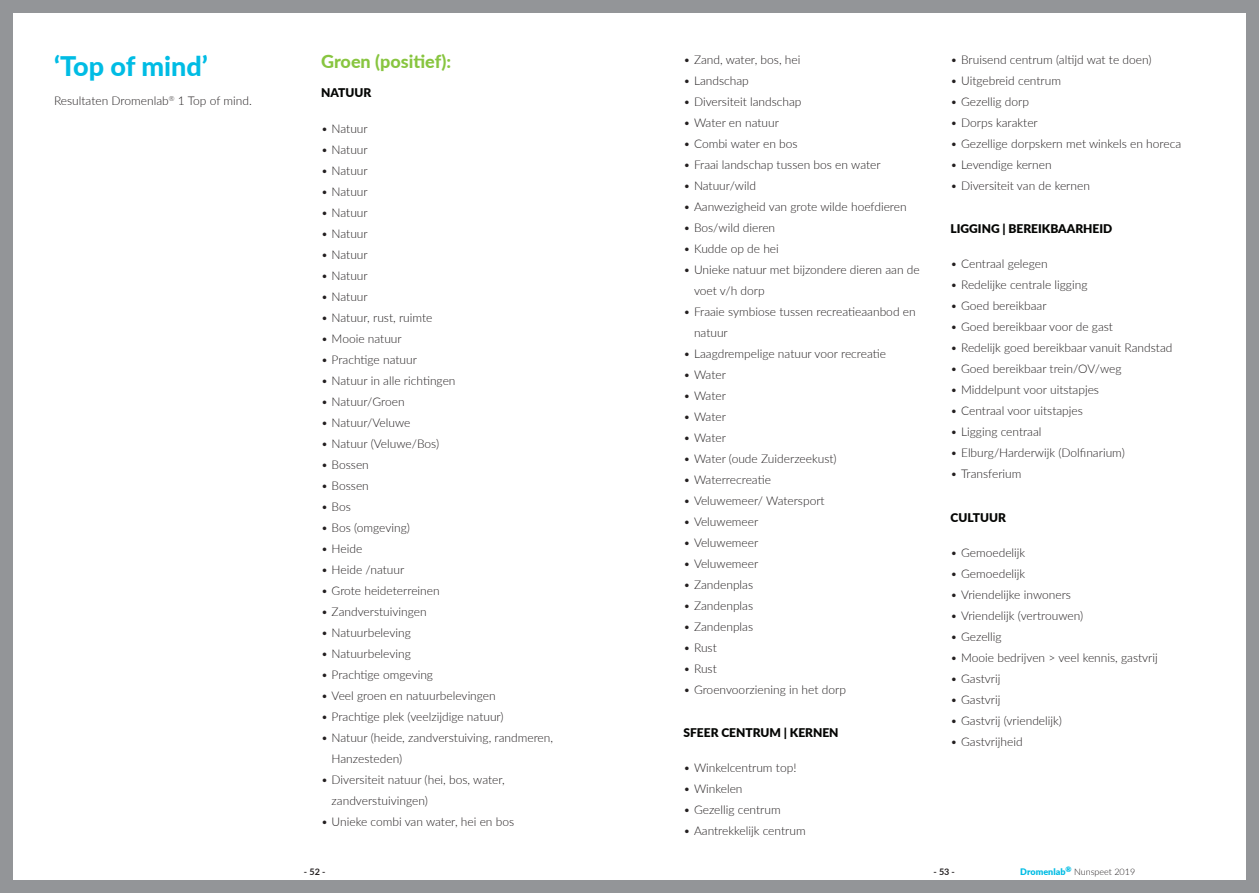
<style>
.page{position:relative;width:1259px;height:893px;background:#fff}
.page>*{position:absolute;margin:0;border:0;box-sizing:border-box;transform-origin:0 0}
.t1{font:800 27px "Lato";color:#00bce4}
.t2{font:800 18px "Lato";color:#88c540}
.t3{font:300 12px/21px "Lato";color:#231f20}
.t4{font:900 12px "Lato";color:#040503}
.t5{font:300 9px "Lato";color:#231f20}
.t6{font:700 9px "Lato";color:#231f20}
.s1{font-weight:900;color:#00bce4}
</style>
<div class="page">
<div style="left:0;top:880px;width:629px;height:13px;background:#939598"></div>
<div style="left:0;top:0;width:629px;height:13px;background:#939598"></div>
<div style="left:0;top:0;width:13px;height:893px;background:#939598"></div>
<div style="left:629px;top:880px;width:630px;height:13px;background:#939598"></div>
<div style="left:629px;top:0;width:630px;height:13px;background:#939598"></div>
<div style="left:1246px;top:0;width:13px;height:893px;background:#939598"></div>
<p class="t1" style="left:54px;top:46px;width:155px">‘Top of mind’</p>
<p class="t3" style="left:54px;top:89px;width:199px">Resultaten Dromenlab<sup>®</sup> 1 Top of mind.</p>
<p class="t2" style="left:321px;top:49px;width:131px">Groen (positief):</p>
<p class="t4" style="left:321px;top:84px;width:52px">NATUUR</p>
<p class="t3" style="left:321px;top:117px;width:48px">• Natuur</p>
<p class="t3" style="left:321px;top:138px;width:48px">• Natuur</p>
<p class="t3" style="left:321px;top:159px;width:48px">• Natuur</p>
<p class="t3" style="left:321px;top:180px;width:48px">• Natuur</p>
<p class="t3" style="left:321px;top:201px;width:48px">• Natuur</p>
<p class="t3" style="left:321px;top:222px;width:48px">• Natuur</p>
<p class="t3" style="left:321px;top:243px;width:48px">• Natuur</p>
<p class="t3" style="left:321px;top:264px;width:48px">• Natuur</p>
<p class="t3" style="left:321px;top:285px;width:48px">• Natuur</p>
<p class="t3" style="left:321px;top:306px;width:113px">• Natuur, rust, ruimte</p>
<p class="t3" style="left:321px;top:327px;width:82px">• Mooie natuur</p>
<p class="t3" style="left:321px;top:348px;width:97px">• Prachtige natuur</p>
<p class="t3" style="left:321px;top:369px;width:136px">• Natuur in alle richtingen</p>
<p class="t3" style="left:321px;top:390px;width:85px">• Natuur/Groen</p>
<p class="t3" style="left:321px;top:411px;width:91px">• Natuur/Veluwe</p>
<p class="t3" style="left:321px;top:432px;width:119px">• Natuur (Veluwe/Bos)</p>
<p class="t3" style="left:321px;top:453px;width:49px">• Bossen</p>
<p class="t3" style="left:321px;top:474px;width:49px">• Bossen</p>
<p class="t3" style="left:321px;top:495px;width:31px">• Bos</p>
<p class="t3" style="left:321px;top:516px;width:90px">• Bos (omgeving)</p>
<p class="t3" style="left:321px;top:537px;width:43px">• Heide</p>
<p class="t3" style="left:321px;top:558px;width:85px">• Heide /natuur</p>
<p class="t3" style="left:321px;top:579px;width:120px">• Grote heideterreinen</p>
<p class="t3" style="left:321px;top:600px;width:107px">• Zandverstuivingen</p>
<p class="t3" style="left:321px;top:621px;width:91px">• Natuurbeleving</p>
<p class="t3" style="left:321px;top:642px;width:91px">• Natuurbeleving</p>
<p class="t3" style="left:321px;top:663px;width:113px">• Prachtige omgeving</p>
<p class="t3" style="left:321px;top:684px;width:176px">• Veel groen en natuurbelevingen</p>
<p class="t3" style="left:321px;top:705px;width:184px">• Prachtige plek (veelzijdige natuur)</p>
<p class="t3" style="left:332px;top:726px;width:223px;text-indent:-10px">• Natuur (heide, zandverstuiving, randmeren,<br>Hanzesteden)</p>
<p class="t3" style="left:332px;top:768px;width:175px;text-indent:-10px">• Diversiteit natuur (hei, bos, water, zandverstuivingen)</p>
<p class="t3" style="left:321px;top:810px;width:195px">• Unieke combi van water, hei en bos</p>
<p class="t3" style="left:683px;top:48px;width:118px">• Zand, water, bos, hei</p>
<p class="t3" style="left:683px;top:69px;width:67px">• Landschap</p>
<p class="t3" style="left:683px;top:90px;width:120px">• Diversiteit landschap</p>
<p class="t3" style="left:683px;top:111px;width:97px">• Water en natuur</p>
<p class="t3" style="left:683px;top:132px;width:116px">• Combi water en bos</p>
<p class="t3" style="left:683px;top:153px;width:199px">• Fraai landschap tussen bos en water</p>
<p class="t3" style="left:683px;top:174px;width:74px">• Natuur/wild</p>
<p class="t3" style="left:683px;top:195px;width:225px">• Aanwezigheid van grote wilde hoefdieren</p>
<p class="t3" style="left:683px;top:216px;width:93px">• Bos/wild dieren</p>
<p class="t3" style="left:683px;top:237px;width:97px">• Kudde op de hei</p>
<p class="t3" style="left:694px;top:258px;width:227px;text-indent:-10px">• Unieke natuur met bijzondere dieren aan de voet v/h dorp</p>
<p class="t3" style="left:694px;top:300px;width:223px;text-indent:-10px">• Fraaie symbiose tussen recreatieaanbod en natuur</p>
<p class="t3" style="left:683px;top:342px;width:204px">• Laagdrempelige natuur voor recreatie</p>
<p class="t3" style="left:683px;top:363px;width:44px">• Water</p>
<p class="t3" style="left:683px;top:384px;width:44px">• Water</p>
<p class="t3" style="left:683px;top:405px;width:44px">• Water</p>
<p class="t3" style="left:683px;top:426px;width:44px">• Water</p>
<p class="t3" style="left:683px;top:447px;width:155px">• Water (oude Zuiderzeekust)</p>
<p class="t3" style="left:683px;top:468px;width:89px">• Waterrecreatie</p>
<p class="t3" style="left:683px;top:489px;width:143px">• Veluwemeer/ Watersport</p>
<p class="t3" style="left:683px;top:510px;width:76px">• Veluwemeer</p>
<p class="t3" style="left:683px;top:531px;width:76px">• Veluwemeer</p>
<p class="t3" style="left:683px;top:552px;width:76px">• Veluwemeer</p>
<p class="t3" style="left:683px;top:573px;width:71px">• Zandenplas</p>
<p class="t3" style="left:683px;top:594px;width:71px">• Zandenplas</p>
<p class="t3" style="left:683px;top:615px;width:71px">• Zandenplas</p>
<p class="t3" style="left:683px;top:636px;width:35px">• Rust</p>
<p class="t3" style="left:683px;top:657px;width:35px">• Rust</p>
<p class="t3" style="left:683px;top:678px;width:164px">• Groenvoorziening in het dorp</p>
<p class="t4" style="left:683px;top:723px;width:157px">SFEER CENTRUM | KERNEN</p>
<p class="t3" style="left:683px;top:757px;width:114px">• Winkelcentrum top!</p>
<p class="t3" style="left:683px;top:778px;width:61px">• Winkelen</p>
<p class="t3" style="left:683px;top:799px;width:99px">• Gezellig centrum</p>
<p class="t3" style="left:683px;top:820px;width:124px">• Aantrekkelijk centrum</p>
<p class="t3" style="left:950px;top:48px;width:202px">• Bruisend centrum (altijd wat te doen)</p>
<p class="t3" style="left:950px;top:69px;width:112px">• Uitgebreid centrum</p>
<p class="t3" style="left:950px;top:90px;width:80px">• Gezellig dorp</p>
<p class="t3" style="left:950px;top:111px;width:89px">• Dorps karakter</p>
<p class="t3" style="left:950px;top:132px;width:232px">• Gezellige dorpskern met winkels en horeca</p>
<p class="t3" style="left:950px;top:153px;width:102px">• Levendige kernen</p>
<p class="t3" style="left:950px;top:174px;width:141px">• Diversiteit van de kernen</p>
<p class="t4" style="left:950px;top:219px;width:163px">LIGGING | BEREIKBAARHEID</p>
<p class="t3" style="left:950px;top:253px;width:99px">• Centraal gelegen</p>
<p class="t3" style="left:950px;top:274px;width:138px">• Redelijke centrale ligging</p>
<p class="t3" style="left:950px;top:295px;width:97px">• Goed bereikbaar</p>
<p class="t3" style="left:950px;top:316px;width:164px">• Goed bereikbaar voor de gast</p>
<p class="t3" style="left:950px;top:337px;width:223px">• Redelijk goed bereikbaar vanuit Randstad</p>
<p class="t3" style="left:950px;top:358px;width:172px">• Goed bereikbaar trein/OV/weg</p>
<p class="t3" style="left:950px;top:379px;width:150px">• Middelpunt voor uitstapjes</p>
<p class="t3" style="left:950px;top:400px;width:134px">• Centraal voor uitstapjes</p>
<p class="t3" style="left:950px;top:421px;width:92px">• Ligging centraal</p>
<p class="t3" style="left:950px;top:442px;width:176px">• Elburg/Harderwijk (Dolfinarium)</p>
<p class="t3" style="left:950px;top:463px;width:72px">• Transferium</p>
<p class="t4" style="left:950px;top:508px;width:57px">CULTUUR</p>
<p class="t3" style="left:950px;top:542px;width:76px">• Gemoedelijk</p>
<p class="t3" style="left:950px;top:563px;width:76px">• Gemoedelijk</p>
<p class="t3" style="left:950px;top:584px;width:122px">• Vriendelijke inwoners</p>
<p class="t3" style="left:950px;top:605px;width:134px">• Vriendelijk (vertrouwen)</p>
<p class="t3" style="left:950px;top:626px;width:53px">• Gezellig</p>
<p class="t3" style="left:950px;top:647px;width:209px">• Mooie bedrijven &gt; veel kennis, gastvrij</p>
<p class="t3" style="left:950px;top:668px;width:51px">• Gastvrij</p>
<p class="t3" style="left:950px;top:689px;width:51px">• Gastvrij</p>
<p class="t3" style="left:950px;top:710px;width:113px">• Gastvrij (vriendelijk)</p>
<p class="t3" style="left:950px;top:731px;width:73px">• Gastvrijheid</p>
<p class="t6" style="left:304px;top:865px;width:23px">- 52 -</p>
<p class="t6" style="left:933px;top:865px;width:23px">- 53 -</p>
<p class="t5" style="left:1020px;top:866px;width:116px"><span class="s1">Dromenlab</span><sup>®</sup> Nunspeet 2019</p>
</div>
